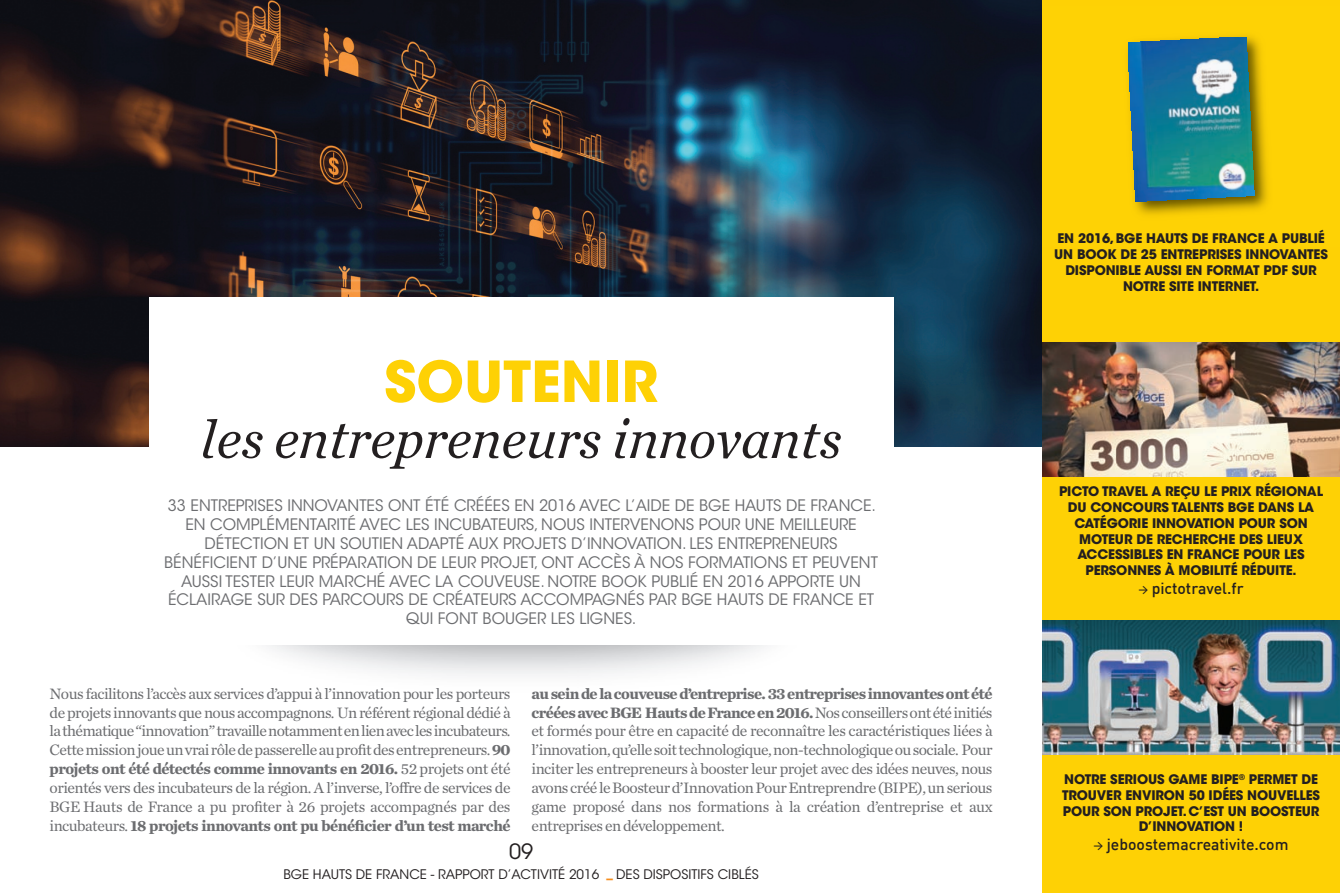
<style>
.page{position:relative;width:1340px;height:893px;background:#fff}
.page>*{position:absolute;margin:0;border:0;box-sizing:border-box;transform-origin:0 0}
.t1{font:italic 56px "Chronicle Text G1";color:#231f20}
.t2{font:700 56px "ITC Avant Garde Std";color:#fed105}
.t3{font:21px "ITC Avant Garde Std";color:#231f20}
.t4{font:15.75px/18.9px "Chronicle Text G1";letter-spacing:-.025em;color:#6c6d70;text-align:justify}
.t5{font:15.75px/18.9px "ITC Avant Garde Std";color:#6c6d70;text-align:center}
.t6{font:500 15.75px "DIN";color:#231f20}
.t7{font:700 13.12px/15.8px "ITC Avant Garde Std";letter-spacing:-.01em;color:#231f20;text-align:center}
.t8{font:13.12px "ITC Avant Garde Std";color:#231f20}
.s1{font-weight:700}
.s2{font-family:"Source Sans Pro";font-weight:400}
</style>
<div class="page">
<img style="left:0;top:0;width:1042px;height:446px">
<div style="left:149px;top:298px;width:744px;height:347px;background:#fff"></div>
<div style="left:1042px;top:0;width:297px;height:893px;background:#fed105"></div>
<img style="left:1042px;top:342px;width:297px;height:134px">
<img style="left:1033px;top:7px;width:235px;height:239px">
<img style="left:1128px;top:37px;width:126px;height:164px">
<img style="left:1042px;top:620px;width:297px;height:134px">
<h1 class="t2" style="left:384px;top:360px;width:275px">SOUTENIR</h1>
<h1 class="t1" style="left:200px;top:421px;width:643px">les entrepreneurs innovants</h1>
<p class="t5" style="left:164px;top:497px;width:715px">33 ENTREPRISES INNOVANTES ONT ÉTÉ CRÉÉES EN 2016 AVEC L’AIDE DE BGE HAUTS DE FRANCE.<br>EN COMPLÉMENTARITÉ AVEC LES INCUBATEURS, NOUS INTERVENONS POUR UNE MEILLEURE DÉTECTION ET UN SOUTIEN ADAPTÉ AUX PROJETS D’INNOVATION. LES ENTREPRENEURS BÉNÉFICIENT D’UNE PRÉPARATION DE LEUR PROJET, ONT ACCÈS À NOS FORMATIONS ET PEUVENT AUSSI TESTER LEUR MARCHÉ AVEC LA COUVEUSE. NOTRE BOOK PUBLIÉ EN 2016 APPORTE UN ÉCLAIRAGE SUR DES PARCOURS DE CRÉATEURS ACCOMPAGNÉS PAR BGE HAUTS DE FRANCE ET QUI FONT BOUGER LES LIGNES.</p>
<p class="t4" style="left:50px;top:685px;width:462px">Nous facilitons l’accès aux services d’appui à l’innovation pour les porteurs deprojets innovantsquenousaccompagnons. Unréférent régionaldédiéà lathématique“innovation”travaillenotammentenlienaveclesincubateurs.<br>Cettemissionjoueunvrairôledepasserelleauprofitdesentrepreneurs.<span class="s1">90 projets ont été détectés comme innovants en 2016.</span> 52 projets ont été orientés vers des incubateurs de la région. A l’inverse, l’offre de services de BGE Hauts de France a pu profiter à 26 projets accompagnés par des incubateurs. <span class="s1">18 projets innovants ont pu bénéficier d’un test marché</span></p>
<p class="t4" style="left:531px;top:685px;width:462px"><span class="s1">auseindelacouveused’entreprise.33entreprisesinnovantesontété crééesavecBGE HautsdeFranceen2016.</span>Nosconseillersontétéinitiés et formés pour être en capacité de reconnaître les caractéristiques liées à l’innovation,qu’ellesoittechnologique,non-technologiqueousociale. Pour inciter les entrepreneurs à booster leur projet avec des idées neuves, nous avonscrééleBoosteurd’InnovationPourEntreprendre(BIPE),unserious game proposé dans nos formations à la création d’entreprise et aux entreprisesendéveloppement.</p>
<h2 class="t3" style="left:509px;top:843px;width:26px">09</h2>
<p class="t8" style="left:283px;top:869px;width:317px">BGE HAUTS DE FRANCE - RAPPORT D’ACTIVITÉ 2016</p>
<p class="t8" style="left:616px;top:869px;width:144px">DES DISPOSITIFS CIBLÉS</p>
<p class="t7" style="left:1054px;top:232px;width:275px">EN 2016,BGE HAUTS DE FRANCE A PUBLIÉ<br>UN BOOK DE 25 ENTREPRISES INNOVANTES<br>DISPONIBLE AUSSI EN FORMAT PDF SUR<br>NOTRE SITE INTERNET.</p>
<p class="t7" style="left:1059px;top:485px;width:266px">PICTO TRAVEL A REÇU LE PRIX RÉGIONAL<br>DU CONCOURS TALENTS BGE DANS LA<br>CATÉGORIE INNOVATION POUR SON<br>MOTEUR DE RECHERCHE DES LIEUX<br>ACCESSIBLES EN FRANCE POUR LES<br>PERSONNES À MOBILITÉ RÉDUITE.</p>
<p class="t6" style="left:1138px;top:582px;width:106px"><span class="s2">→</span> pictotravel.fr</p>
<p class="t7" style="left:1062px;top:773px;width:260px">NOTRE SERIOUS GAME BIPE<sup>®</sup> PERMET DE<br>TROUVER ENVIRON 50 IDÉES NOUVELLES<br>POUR SON PROJET. C’EST UN BOOSTEUR<br>D’INNOVATION !</p>
<p class="t6" style="left:1093px;top:838px;width:196px"><span class="s2">→</span> jeboostemacreativite.com</p>
</div>
